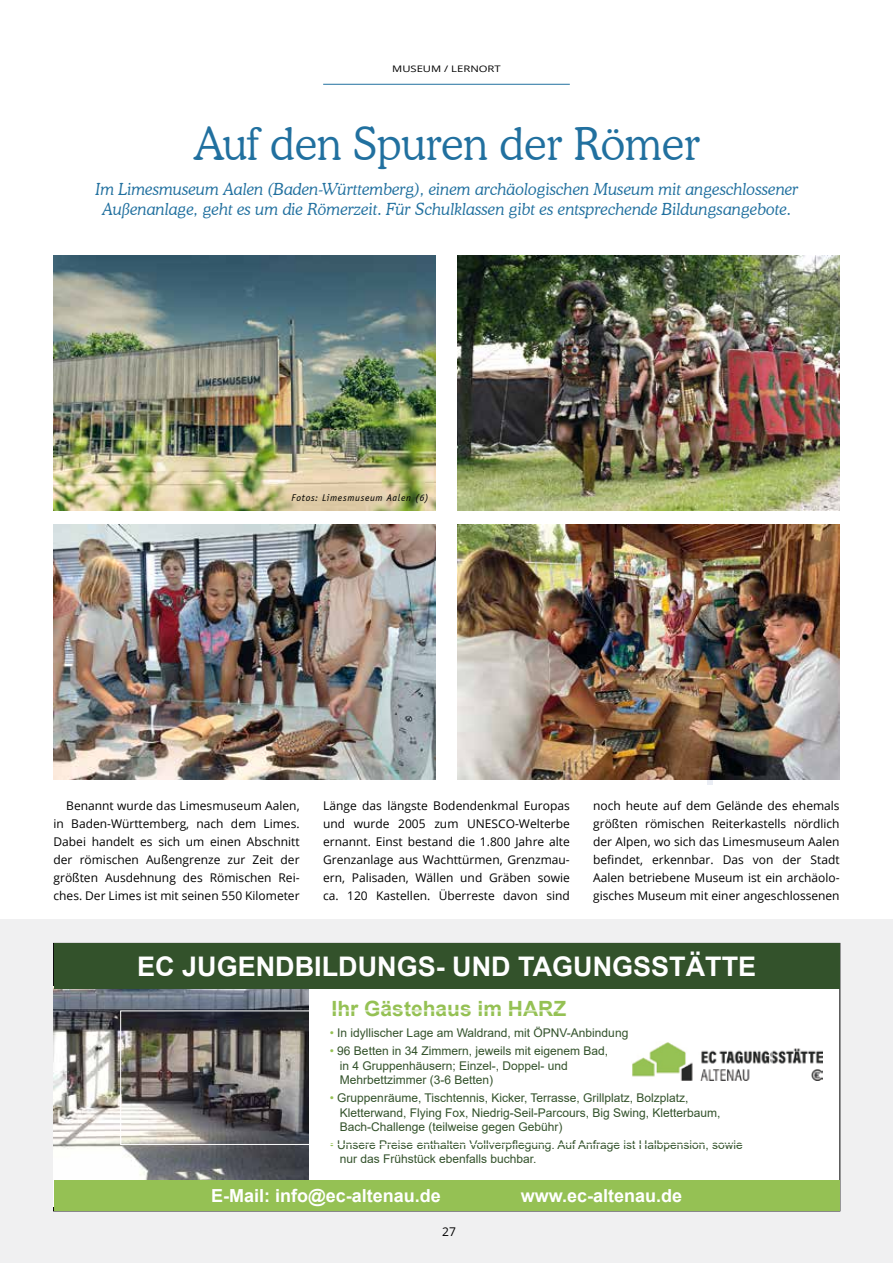
<style>
.page{position:relative;width:893px;height:1263px;background:#fff}
.page>*{position:absolute;margin:0;border:0;box-sizing:border-box;transform-origin:0 0}
.t1{font:300 45px "Cooper BT";color:#21709f;scale:.94 1}
.t2{font:700 27px "Arial";color:#fff}
.t3{font:700 21px "Arial";color:#95c154}
.t4{font:700 18px "Arial";color:#fff}
.t5{font:italic 300 16.5px/19.8px "Cooper BT";color:#21709f;text-align:center}
.t6{font:12px/18px "Open Sans";color:#000;text-align:justify}
.t7{font:12px/14.4px "Arial";color:#33522b}
.t8{font:italic 10.5px "Sportiv";letter-spacing:.06em;color:#000}
.t9{font:9px "Open Sans";color:#000;scale:1.25 1}
.s1{color:#95c154}
</style>
<div class="page">
<hr style="left:323px;top:84px;width:247px;height:1px;background:#21709f">
<svg style="left:707px;top:780px;width:5px;height:5px"></svg>
<div style="left:0;top:919px;width:893px;height:344px;background:#f0f0f1"></div>
<div style="left:54px;top:943px;width:786px;height:268px;background:#fff"></div>
<img style="left:54px;top:989px;width:254px;height:192px">
<div style="left:54px;top:943px;width:786px;height:46px;background:#33522b"></div>
<div style="left:54px;top:1181px;width:785px;height:30px;background:#95c154"></div>
<img style="left:632px;top:1042px;width:191px;height:38px">
<img style="left:53px;top:255px;width:383px;height:255px">
<img style="left:53px;top:525px;width:383px;height:254px">
<img style="left:457px;top:255px;width:383px;height:255px">
<img style="left:457px;top:525px;width:383px;height:254px">
<div style="left:120px;top:1011px;width:652px;height:133px;border:1px solid #fff"></div>
<p class="t9" style="left:392px;top:63px;width:88px">MUSEUM / LERNORT</p>
<h1 class="t1" style="left:194px;top:117px;width:540px">Auf den Spuren der Römer</h1>
<h3 class="t5" style="left:95px;top:180px;width:704px">Im Limesmuseum Aalen (Baden-Württemberg), einem archäologischen Museum mit angeschlossener<br>Außenanlage, geht es um die Römerzeit. Für Schulklassen gibt es entsprechende Bildungsangebote.</h3>
<p class="t8" style="left:292px;top:492px;width:139px">Fotos: Limesmuseum Aalen (6)</p>
<p class="t6" style="left:54px;top:796px;width:248px;text-indent:13px">Benannt wurde das Limesmuseum Aalen, in Baden-Württemberg, nach dem Limes.<br>Dabei handelt es sich um einen Abschnitt der römischen Außengrenze zur Zeit der größten Ausdehnung des Römischen Rei&shy;ches. Der Limes ist mit seinen 550 Kilometer</p>
<p class="t6" style="left:323px;top:796px;width:248px">Länge das längste Bodendenkmal Europas und wurde 2005 zum UNESCO-Welterbe ernannt. Einst bestand die 1.800 Jahre alte Grenzanlage aus Wachttürmen, Grenzmau&shy;ern, Palisaden, Wällen und Gräben sowie ca. 120 Kastellen. Überreste davon sind</p>
<p class="t6" style="left:593px;top:796px;width:248px">noch heute auf dem Gelände des ehemals größten römischen Reiterkastells nördlich der Alpen, wo sich das Limesmuseum Aalen befindet, erkennbar. Das von der Stadt Aalen betriebene Museum ist ein archäolo&shy;gisches Museum mit einer angeschlossenen</p>
<h2 class="t2" style="left:137px;top:947px;width:621px">EC JUGENDBILDUNGS- UND TAGUNGSSTÄTTE</h2>
<h3 class="t3" style="left:332px;top:994px;width:236px">Ihr Gästehaus im HARZ</h3>
<p class="t7" style="left:330px;top:1026px;width:300px"><span class="s1">•</span> In idyllischer Lage am Waldrand, mit ÖPNV-Anbindung</p>
<p class="t7" style="left:340px;top:1044px;width:270px;text-indent:-10px"><span class="s1">•</span> 96 Betten in 34 Zimmern, jeweils mit eigenem Bad, in 4 Gruppenhäusern; Einzel-, Doppel- und<br>Mehrbettzimmer (3-6 Betten)</p>
<p class="t7" style="left:340px;top:1091px;width:382px;text-indent:-10px"><span class="s1">•</span> Gruppenräume, Tischtennis, Kicker, Terrasse, Grillplatz, Bolzplatz,<br>Kletterwand, Flying Fox, Niedrig-Seil-Parcours, Big Swing, Kletterbaum,<br>Bach-Challenge (teilweise gegen Gebühr)</p>
<p class="t7" style="left:340px;top:1137px;width:405px;text-indent:-10px"><span class="s1">•</span> Unsere Preise enthalten Vollverpflegung. Auf Anfrage ist Halbpension, sowie nur das Frühstück ebenfalls buchbar.</p>
<h3 class="t4" style="left:211px;top:1183px;width:231px">E-Mail: info@ec-altenau.de</h3>
<h3 class="t4" style="left:521px;top:1183px;width:163px">www.ec-altenau.de</h3>
<p class="t6" style="left:442px;top:1223px;width:15px">27</p>
</div>
